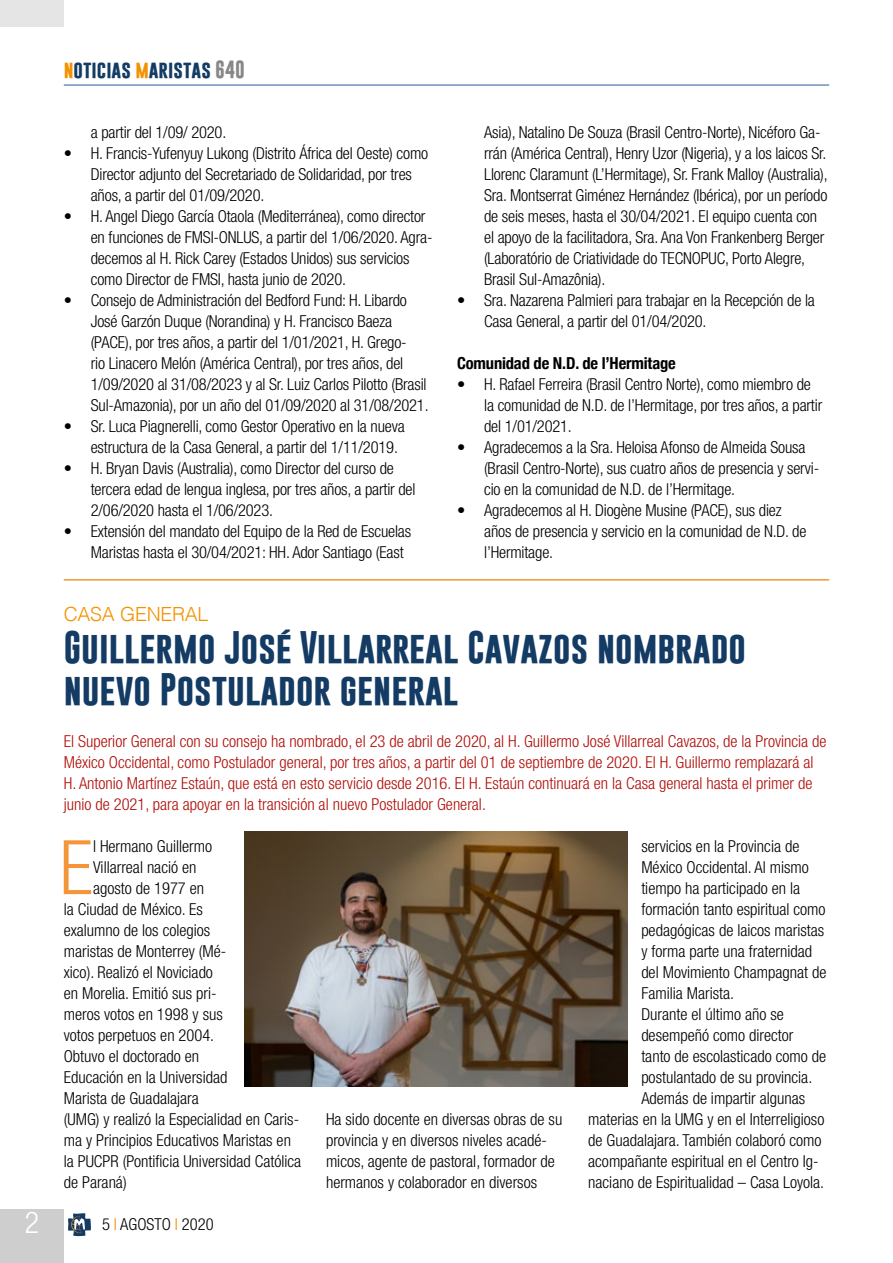
<style>
.page{position:relative;width:893px;height:1263px;background:#fff}
.page>*{position:absolute;margin:0;border:0;box-sizing:border-box;transform-origin:0 0}
.t1{font:300 condensed 75.3px "Helvetica Neue";color:#f49638}
.t2{font:700 33px/42px "Gobold";color:#133b64}
.t3{font:300 condensed 30px "Helvetica Neue";color:#fff}
.t4{font:300 19.5px "Helvetica";letter-spacing:-.015em;color:#f39200}
.t5{font:700 18px "Gobold";color:#133b64}
.t6{font:300 condensed 16.5px/21px "Helvetica Neue";letter-spacing:-.01em;color:#000}
.t7{font:300 condensed 16.5px/21px "Helvetica Neue";color:#b00f0a}
.t8{font:700 condensed 16.5px "Helvetica Neue";letter-spacing:-.01em;color:#000}
.s1{color:#f39200}
.s2{color:#878787}
</style>
<div class="page">
<div style="left:0;top:1209px;width:64px;height:54px;background:#cfcece"></div>
<hr style="left:64px;top:85px;width:765px;height:1px;background:#275b9b">
<svg style="left:68px;top:1213px;width:23px;height:23px"></svg>
<div style="left:0;top:0;width:64px;height:27px;background:#e6e5e5"></div>
<hr style="left:64px;top:579px;width:765px;height:2px;background:#f49638">
<img style="left:244px;top:831px;width:383px;height:255px">
<h3 class="t3" style="left:25px;top:1205px;width:16px">2</h3>
<p class="t5" style="left:64px;top:57px;width:182px"><span class="s1">n</span>oticias <span class="s1">m</span>aristas <span class="s2">640</span></p>
<p class="t6" style="left:91px;top:122px;width:137px">a partir del 1/09/ 2020.</p>
<p class="t6" style="left:91px;top:143px;width:339px;text-indent:-27px">• H. Francis-Yufenyuy Lukong (Distrito África del Oeste) como<br>Director adjunto del Secretariado de Solidaridad, por tres años, a partir del 01/09/2020.</p>
<p class="t6" style="left:91px;top:206px;width:343px;text-indent:-27px">• H. Angel Diego García Otaola (Mediterránea), como director en funciones de FMSI-ONLUS, a partir del 1/06/2020. Agra&shy;decemos al H. Rick Carey (Estados Unidos) sus servicios como Director de FMSI, hasta junio de 2020.</p>
<p class="t6" style="left:91px;top:290px;width:339px;text-indent:-27px">• Consejo de Administración del Bedford Fund: H. Libardo José Garzón Duque (Norandina) y H. Francisco Baeza (PACE), por tres años, a partir del 1/01/2021, H. Grego-<br>rio Linacero Melón (América Central), por tres años, del 1/09/2020 al 31/08/2023 y al Sr. Luiz Carlos Pilotto (Brasil Sul-Amazonia), por un año del 01/09/2020 al 31/08/2021.</p>
<p class="t6" style="left:91px;top:416px;width:315px;text-indent:-27px">• Sr. Luca Piagnerelli, como Gestor Operativo en la nueva estructura de la Casa General, a partir del 1/11/2019.</p>
<p class="t6" style="left:91px;top:458px;width:326px;text-indent:-27px">• H. Bryan Davis (Australia), como Director del curso de tercera edad de lengua inglesa, por tres años, a partir del<br>2/06/2020 hasta el 1/06/2023.</p>
<p class="t6" style="left:91px;top:521px;width:322px;text-indent:-27px">• Extensión del mandato del Equipo de la Red de Escuelas<br>Maristas hasta el 30/04/2021: HH. Ador Santiago (East</p>
<p class="t6" style="left:484px;top:122px;width:345px">Asia), Natalino De Souza (Brasil Centro-Norte), Nicéforo Ga&shy;rrán (América Central), Henry Uzor (Nigeria), y a los laicos Sr.<br>Llorenc Claramunt (L’Hermitage), Sr. Frank Malloy (Australia), Sra. Montserrat Giménez Hernández (Ibérica), por un período de seis meses, hasta el 30/04/2021. El equipo cuenta con el apoyo de la facilitadora, Sra. Ana Von Frankenberg Berger (Laboratório de Criatividade do TECNOPUC, Porto Alegre, Brasil Sul-Amazônia).</p>
<p class="t6" style="left:484px;top:290px;width:332px;text-indent:-27px">• Sra. Nazarena Palmieri para trabajar en la Recepción de la<br>Casa General, a partir del 01/04/2020.</p>
<p class="t8" style="left:457px;top:350px;width:220px">Comunidad de N.D. de l’Hermitage</p>
<p class="t6" style="left:484px;top:374px;width:340px;text-indent:-27px">• H. Rafael Ferreira (Brasil Centro Norte), como miembro de la comunidad de N.D. de l’Hermitage, por tres años, a partir del 1/01/2021.</p>
<p class="t6" style="left:484px;top:437px;width:337px;text-indent:-27px">• Agradecemos a la Sra. Heloisa Afonso de Almeida Sousa (Brasil Centro-Norte), sus cuatro años de presencia y servi&shy;cio en la comunidad de N.D. de l’Hermitage.</p>
<p class="t6" style="left:484px;top:500px;width:324px;text-indent:-27px">• Agradecemos al H. Diogène Musine (PACE), sus diez años de presencia y servicio en la comunidad de N.D. de l’Hermitage.</p>
<p class="t4" style="left:64px;top:597px;width:146px">CASA GENERAL</p>
<h2 class="t2" style="left:64px;top:626px;width:684px">Guillermo José Villarreal Cavazos nombrado nuevo Postulador general</h2>
<p class="t7" style="left:64px;top:731px;width:764px">El Superior General con su consejo ha nombrado, el 23 de abril de 2020, al H. Guillermo José Villarreal Cavazos, de la Provincia de México Occidental, como Postulador general, por tres años, a partir del 01 de septiembre de 2020. El H. Guillermo remplazará al H. Antonio Martínez Estaún, que está en esto servicio desde 2016. El H. Estaún continuará en la Casa general hasta el primer de junio de 2021, para apoyar en la transición al nuevo Postulador General.</p>
<h1 class="t1" style="left:60px;top:824px;width:35px">E</h1>
<p class="t6" style="left:93px;top:836px;width:121px">l Hermano Guillermo</p>
<p class="t6" style="left:93px;top:857px;width:105px">Villarreal nació en</p>
<p class="t6" style="left:93px;top:878px;width:113px">agosto de 1977 en</p>
<p class="t6" style="left:64px;top:899px;width:141px">la Ciudad de México. Es</p>
<p class="t6" style="left:64px;top:920px;width:148px">exalumno de los colegios</p>
<p class="t6" style="left:64px;top:941px;width:164px">maristas de Monterrey (Mé-</p>
<p class="t6" style="left:64px;top:962px;width:151px">xico). Realizó el Noviciado</p>
<p class="t6" style="left:64px;top:983px;width:154px">en Morelia. Emitió sus pri-</p>
<p class="t6" style="left:64px;top:1004px;width:161px">meros votos en 1998 y sus</p>
<p class="t6" style="left:64px;top:1025px;width:152px">votos perpetuos en 2004.</p>
<p class="t6" style="left:64px;top:1046px;width:137px">Obtuvo el doctorado en</p>
<p class="t6" style="left:64px;top:1067px;width:165px">Educación en la Universidad</p>
<p class="t6" style="left:64px;top:1088px;width:136px">Marista de Guadalajara</p>
<p class="t6" style="left:64px;top:1109px;width:237px">(UMG) y realizó la Especialidad en Caris-</p>
<p class="t6" style="left:64px;top:1130px;width:229px">ma y Principios Educativos Maristas en</p>
<p class="t6" style="left:64px;top:1151px;width:239px">la PUCPR (Pontificia Universidad Católica</p>
<p class="t6" style="left:64px;top:1172px;width:64px">de Paraná)</p>
<p class="t6" style="left:102px;top:1214px;width:113px">5 <span class="s1">I</span> AGOSTO <span class="s1">I</span> 2020</p>
<p class="t6" style="left:326px;top:1109px;width:238px">Ha sido docente en diversas obras de su provincia y en diversos niveles acadé&shy;micos, agente de pastoral, formador de hermanos y colaborador en diversos</p>
<p class="t6" style="left:641px;top:836px;width:160px">servicios en la Provincia de</p>
<p class="t6" style="left:641px;top:857px;width:169px">México Occidental. Al mismo</p>
<p class="t6" style="left:641px;top:878px;width:160px">tiempo ha participado en la</p>
<p class="t6" style="left:641px;top:899px;width:186px">formación tanto espiritual como</p>
<p class="t6" style="left:641px;top:920px;width:185px">pedagógicas de laicos maristas</p>
<p class="t6" style="left:641px;top:941px;width:172px">y forma parte una fraternidad</p>
<p class="t6" style="left:641px;top:962px;width:187px">del Movimiento Champagnat de</p>
<p class="t6" style="left:641px;top:983px;width:94px">Familia Marista.</p>
<p class="t6" style="left:641px;top:1004px;width:144px">Durante el último año se</p>
<p class="t6" style="left:641px;top:1025px;width:154px">desempeñó como director</p>
<p class="t6" style="left:641px;top:1046px;width:186px">tanto de escolasticado como de</p>
<p class="t6" style="left:641px;top:1067px;width:172px">postulantado de su provincia.</p>
<p class="t6" style="left:641px;top:1088px;width:165px">Además de impartir algunas</p>
<p class="t6" style="left:588px;top:1109px;width:238px">materias en la UMG y en el Interreligioso</p>
<p class="t6" style="left:588px;top:1130px;width:235px">de Guadalajara. También colaboró como</p>
<p class="t6" style="left:588px;top:1151px;width:232px">acompañante espiritual en el Centro Ig-</p>
<p class="t6" style="left:588px;top:1172px;width:237px">naciano de Espiritualidad – Casa Loyola.</p>
</div>
